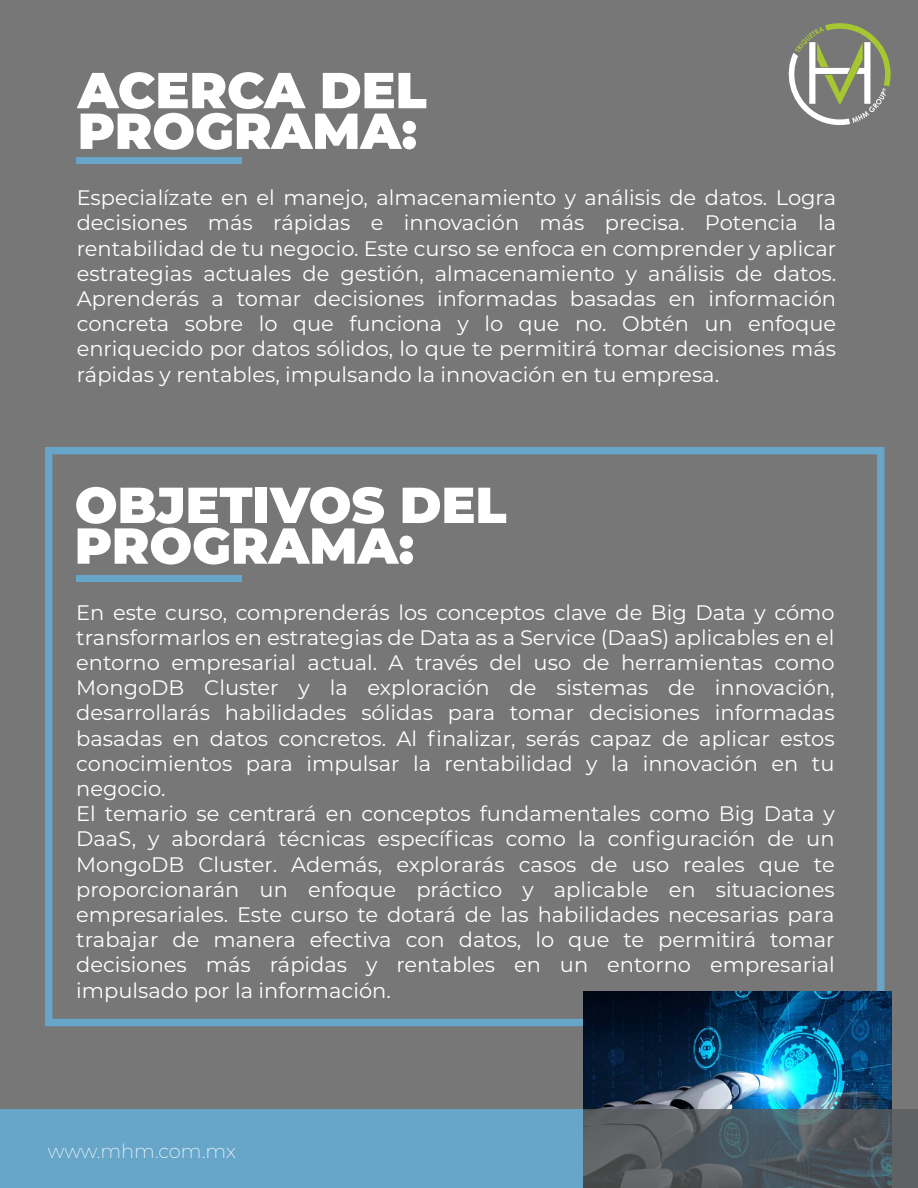
<style>
.page{position:relative;width:918px;height:1188px;background:#777778}
.page>*{position:absolute;margin:0;border:0;box-sizing:border-box;transform-origin:0 0}
.t1{font:900 50.55px/40.7px "Montserrat";color:#fff}
.t2{font:21px/25.2px "Montserrat";color:#fff;text-align:justify}
.t3{font:200 19.5px "Montserrat";color:#fff}
</style>
<div class="page">
<div style="left:0;top:1110px;width:650px;height:78px;background:#67a6c9"></div>
<svg style="left:788px;top:23px;width:103px;height:102px"></svg>
<div style="left:77px;top:157px;width:165px;height:7px;background:#67a6c9"></div>
<svg style="left:45px;top:447px;width:839px;height:579px"></svg>
<div style="left:76px;top:575px;width:166px;height:7px;background:#67a6c9"></div>
<img style="left:584px;top:992px;width:308px;height:117px">
<svg style="left:583px;top:1109px;width:335px;height:79px"></svg>
<h1 class="t1" style="left:78px;top:67px;width:351px">ACERCA DEL<br>PROGRAMA:</h1>
<p class="t2" style="left:77px;top:184px;width:761px">Especialízate en el manejo, almacenamiento y análisis de datos. Logra decisiones más rápidas e innovación más precisa. Potencia la rentabilidad de tu negocio. Este curso se enfoca en comprender y aplicar estrategias actuales de gestión, almacenamiento y análisis de datos.<br>Aprenderás a tomar decisiones informadas basadas en información concreta sobre lo que funciona y lo que no. Obtén un enfoque enriquecido por datos sólidos, lo que te permitirá tomar decisiones más rápidas y rentables, impulsando la innovación en tu empresa.</p>
<h1 class="t1" style="left:75px;top:482px;width:433px">OBJETIVOS DEL<br>PROGRAMA:</h1>
<p class="t2" style="left:76px;top:599px;width:760px;text-align:left">En este curso, comprenderás los conceptos clave de Big Data y cómo transformarlos en estrategias de Data as a Service (DaaS) aplicables en el entorno empresarial actual. A través del uso de herramientas como MongoDB Cluster y la exploración de sistemas de innovación, desarrollarás habilidades sólidas para tomar decisiones informadas basadas en datos concretos. Al finalizar, serás capaz de aplicar estos conocimientos para impulsar la rentabilidad y la innovación en tu negocio.<br>El temario se centrará en conceptos fundamentales como Big Data y DaaS, y abordará técnicas específicas como la configuración de un MongoDB Cluster. Además, explorarás casos de uso reales que te proporcionarán un enfoque práctico y aplicable en situaciones empresariales. Este curso te dotará de las habilidades necesarias para trabajar de manera efectiva con datos, lo que te permitirá tomar decisiones más rápidas y rentables en un entorno empresarial impulsado por la información.</p>
<p class="t3" style="left:48px;top:1138px;width:190px">www.mhm.com.mx</p>
</div>
